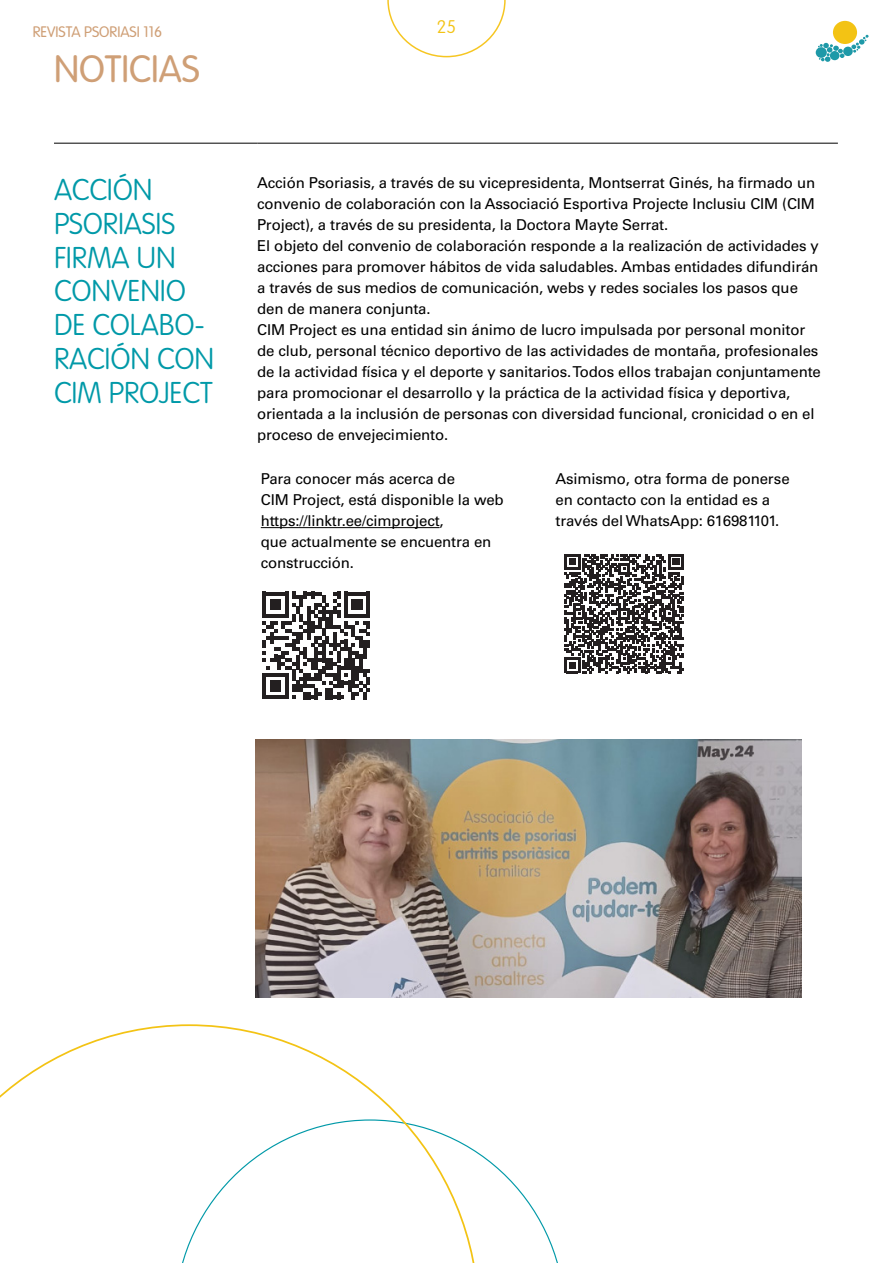
<style>
.page{position:relative;width:893px;height:1263px;background:#fff}
.page>*{position:absolute;margin:0;border:0;box-sizing:border-box;transform-origin:0 0}
.t1{font:300 37.5px "VAG Rounded";color:#cf9f76}
.t2{font:100 29.55px/33.9px "VAG Rounded";letter-spacing:-.005em;color:#0099a8}
.t3{font:100 18px "VAG Rounded";color:#f3c314}
.t4{font:15px/21px "Univers";letter-spacing:-.01em;color:#000}
.t5{font:300 15px "VAG Rounded";color:#cf9f76}
</style>
<div class="page">
<div style="left:833px;top:21px;width:24px;height:23px;background:#f3c314;border-radius:50%"></div>
<div style="left:816px;top:47px;width:11px;height:11px;background:#1e99a8;border-radius:50%"></div>
<div style="left:843px;top:47px;width:10px;height:9px;background:#1e99a8;border-radius:50%"></div>
<svg style="left:818px;top:43px;width:26px;height:19px"></svg>
<svg style="left:851px;top:35px;width:17px;height:18px"></svg>
<svg style="left:387px;top:0;width:119px;height:57px"></svg>
<hr style="left:54px;top:143px;width:203px;height:1px;background:#000">
<hr style="left:257px;top:143px;width:581px;height:1px;background:#000">
<img style="left:255px;top:740px;width:547px;height:257px">
<svg style="left:263px;top:592px;width:107px;height:107px"></svg>
<svg style="left:564px;top:554px;width:120px;height:119px"></svg>
<hr style="left:261px;top:527px;width:179px;height:1px;background:#000">
<svg style="left:480px;top:1154px;width:78px;height:109px"></svg>
<svg style="left:0;top:1024px;width:480px;height:239px"></svg>
<p class="t5" style="left:33px;top:23px;width:131px">REVISTA PSORIASI 116</p>
<p class="t3" style="left:437px;top:16px;width:21px">25</p>
<p class="t1" style="left:54px;top:48px;width:147px">NOTICIAS</p>
<p class="t2" style="left:54px;top:174px;width:162px">ACCIÓN<br>PSORIASIS<br>FIRMA UN<br>CONVENIO<br>DE COLABO-<br>RACIÓN CON<br>CIM PROJECT</p>
<p class="t4" style="left:257px;top:172px;width:559px;text-align:justify">Acción Psoriasis, a través de su vicepresidenta, Montserrat Ginés, ha firmado un convenio de colaboración con la Associació Esportiva Projecte Inclusiu CIM (CIM Project), a través de su presidenta, la Doctora Mayte Serrat.</p>
<p class="t4" style="left:257px;top:235px;width:563px">El objeto del convenio de colaboración responde a la realización de actividades y acciones para promover hábitos de vida saludables. Ambas entidades difundirán a través de sus medios de comunicación, webs y redes sociales los pasos que den de manera conjunta.</p>
<p class="t4" style="left:257px;top:319px;width:565px">CIM Project es una entidad sin ánimo de lucro impulsada por personal monitor de club, personal técnico deportivo de las actividades de montaña, profesionales de la actividad física y el deporte y sanitarios. Todos ellos trabajan conjuntamente para promocionar el desarrollo y la práctica de la actividad física y deportiva, orientada a la inclusión de personas con diversidad funcional, cronicidad o en el proceso de envejecimiento.</p>
<p class="t4" style="left:261px;top:468px;width:244px">Para conocer más acerca de<br>CIM Project, está disponible la web https://linktr.ee/cimproject,<br>que actualmente se encuentra en construcción.</p>
<p class="t4" style="left:555px;top:468px;width:236px">Asimismo, otra forma de ponerse en contacto con la entidad es a través del WhatsApp: 616981101.</p>
</div>
